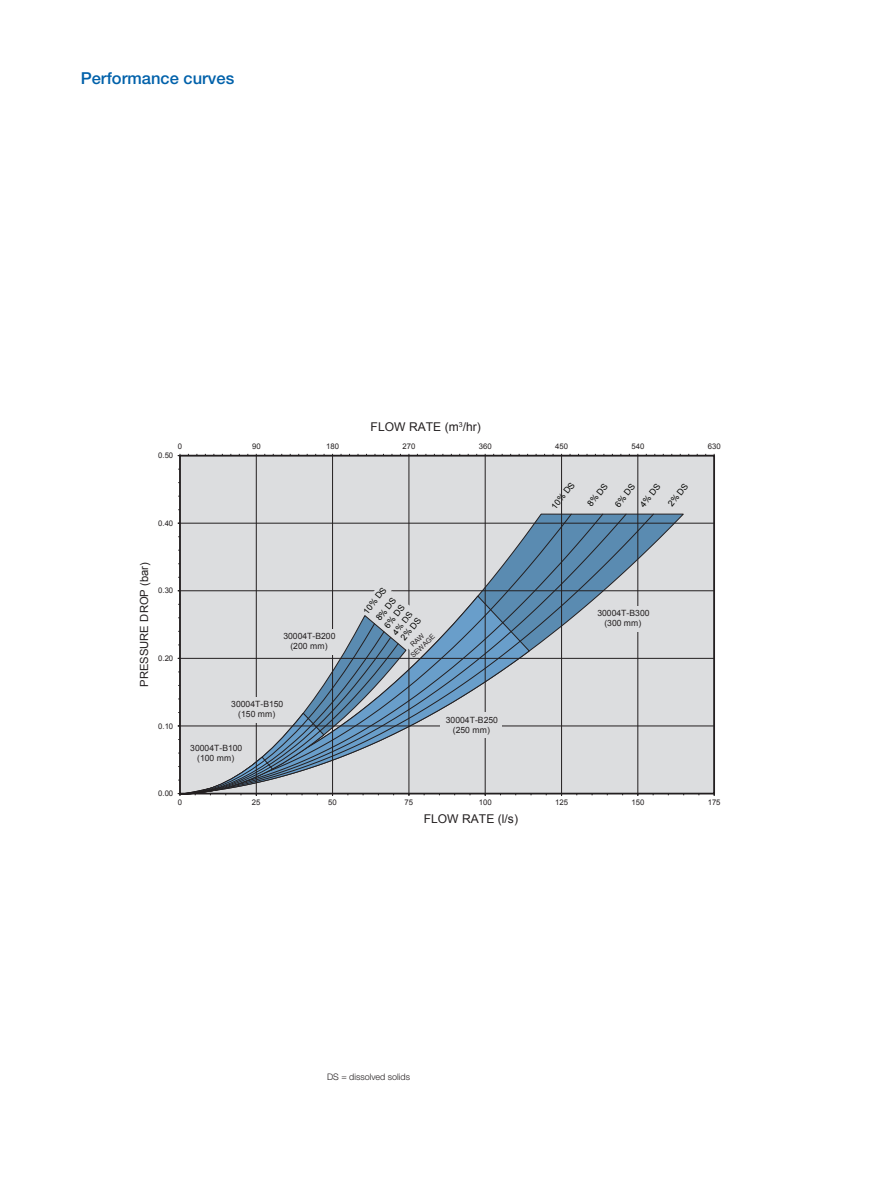
<style>
.page{position:relative;width:893px;height:1191px;background:#fff}
.page>*{position:absolute;margin:0;border:0;box-sizing:border-box;transform-origin:0 0}
.t1{font:500 16.5px "Helvetica Neue LT Std";color:#0161aa}
.t2{font:12px "Arial";color:#231f20}
.t3{font:11.25px "Arial";color:#231f20}
.t4{font:300 9px "Helvetica Neue LT Std";color:#231f20}
.t5{font:8.7px/10.4px "Arial";color:#040503;text-align:center}
.t6{font:8.55px/9.9px "Arial";color:#231f20;text-align:center}
.t7{font:7.8px "Arial";letter-spacing:-.005em;color:#231f20}
.t8{font:6.9px/7.8px "Arial";color:#231f20;text-align:center}
</style>
<div class="page">
<div style="left:180px;top:455px;width:534px;height:338px;background:#dcdddf"></div>
<svg style="left:655px;top:513px;width:29px;height:282px"></svg>
<svg style="left:627px;top:513px;width:28px;height:282px"></svg>
<svg style="left:604px;top:513px;width:23px;height:282px"></svg>
<svg style="left:572px;top:513px;width:32px;height:282px"></svg>
<svg style="left:182px;top:513px;width:390px;height:282px"></svg>
<svg style="left:562px;top:477px;width:76px;height:35px"></svg>
<hr style="left:180px;top:725px;width:534px;height:1px;background:#231f20">
<hr style="left:180px;top:658px;width:534px;height:1px;background:#231f20">
<hr style="left:180px;top:590px;width:534px;height:1px;background:#231f20">
<hr style="left:180px;top:523px;width:534px;height:1px;background:#231f20">
<hr style="left:256px;top:455px;width:1px;height:338px;background:#231f20">
<hr style="left:332px;top:455px;width:1px;height:338px;background:#231f20">
<hr style="left:409px;top:455px;width:1px;height:338px;background:#231f20">
<hr style="left:485px;top:455px;width:1px;height:338px;background:#231f20">
<hr style="left:561px;top:455px;width:1px;height:338px;background:#231f20">
<hr style="left:638px;top:455px;width:1px;height:338px;background:#231f20">
<hr style="left:180px;top:455px;width:534px;height:1px;background:#231f20">
<hr style="left:180px;top:455px;width:1px;height:338px;background:#231f20">
<hr style="left:180px;top:793px;width:534px;height:1px;background:#231f20">
<svg style="left:178px;top:577px;width:262px;height:219px"></svg>
<div style="left:280px;top:629px;width:58px;height:26px;background:#dcdddf"></div>
<div style="left:592px;top:606px;width:61px;height:26px;background:#dcdddf"></div>
<div style="left:441px;top:713px;width:61px;height:25px;background:#dcdddf"></div>
<div style="left:228px;top:697px;width:57px;height:26px;background:#dcdddf"></div>
<h1 class="t1" style="left:81px;top:68px;width:155px">Performance curves</h1>
<h2 class="t2" style="left:371px;top:419px;width:112px">FLOW RATE (m<sup>3</sup>/hr)</h2>
<p class="t7" style="left:178px;top:441px;width:6px">0</p>
<p class="t7" style="left:252px;top:441px;width:10px">90</p>
<p class="t7" style="left:326px;top:441px;width:14px">180</p>
<p class="t7" style="left:402px;top:441px;width:14px">270</p>
<p class="t7" style="left:479px;top:441px;width:14px">360</p>
<p class="t7" style="left:555px;top:441px;width:14px">450</p>
<p class="t7" style="left:631px;top:441px;width:14px">540</p>
<p class="t7" style="left:708px;top:441px;width:14px">630</p>
<p class="t7" style="left:158px;top:450px;width:17px">0.50</p>
<p class="t7" style="left:158px;top:518px;width:17px">0.40</p>
<h3 class="t3" style="left:137px;top:686px;width:126px;rotate:-90deg">PRESSURE DROP (bar)</h3>
<p class="t7" style="left:158px;top:585px;width:17px">0.30</p>
<p class="t7" style="left:158px;top:653px;width:17px">0.20</p>
<p class="t7" style="left:158px;top:720px;width:17px">0.10</p>
<p class="t7" style="left:158px;top:788px;width:17px">0.00</p>
<p class="t6" style="left:283px;top:631px;width:54px">30004T-B200 (200 mm)</p>
<p class="t6" style="left:231px;top:699px;width:54px">30004T-B150 (150 mm)</p>
<p class="t6" style="left:190px;top:743px;width:54px">30004T-B100 (100 mm)</p>
<p class="t5" style="left:360px;top:609px;width:33px;line-height:14px;rotate:-52deg">10% DS<br>8% DS</p>
<p class="t5" style="left:382px;top:624px;width:29px;text-align:justify;rotate:-52deg">6% DS 4% DS 2% DS</p>
<p class="t8" style="left:404px;top:648px;width:32px;rotate:-44deg">RAW<br>SEWAGE</p>
<p class="t6" style="left:446px;top:715px;width:54px">30004T-B250 (250 mm)</p>
<p class="t5" style="left:549px;top:505px;width:33px;rotate:-52deg">10% DS</p>
<p class="t5" style="left:585px;top:502px;width:28px;rotate:-52deg">8% DS</p>
<p class="t5" style="left:613px;top:502px;width:28px;rotate:-52deg">6% DS</p>
<p class="t5" style="left:638px;top:503px;width:28px;rotate:-52deg">4% DS</p>
<p class="t5" style="left:666px;top:502px;width:28px;rotate:-52deg">2% DS</p>
<p class="t6" style="left:597px;top:608px;width:54px">30004T-B300 (300 mm)</p>
<p class="t7" style="left:178px;top:797px;width:6px">0</p>
<p class="t7" style="left:252px;top:797px;width:10px">25</p>
<p class="t7" style="left:328px;top:797px;width:10px">50</p>
<p class="t7" style="left:405px;top:797px;width:10px">75</p>
<p class="t7" style="left:479px;top:797px;width:14px">100</p>
<p class="t7" style="left:555px;top:797px;width:14px">125</p>
<p class="t7" style="left:631px;top:797px;width:14px">150</p>
<p class="t7" style="left:708px;top:797px;width:14px">175</p>
<h2 class="t2" style="left:424px;top:811px;width:96px">FLOW RATE (l/s)</h2>
<p class="t4" style="left:327px;top:1071px;width:85px">DS = dissolved solids</p>
</div>
